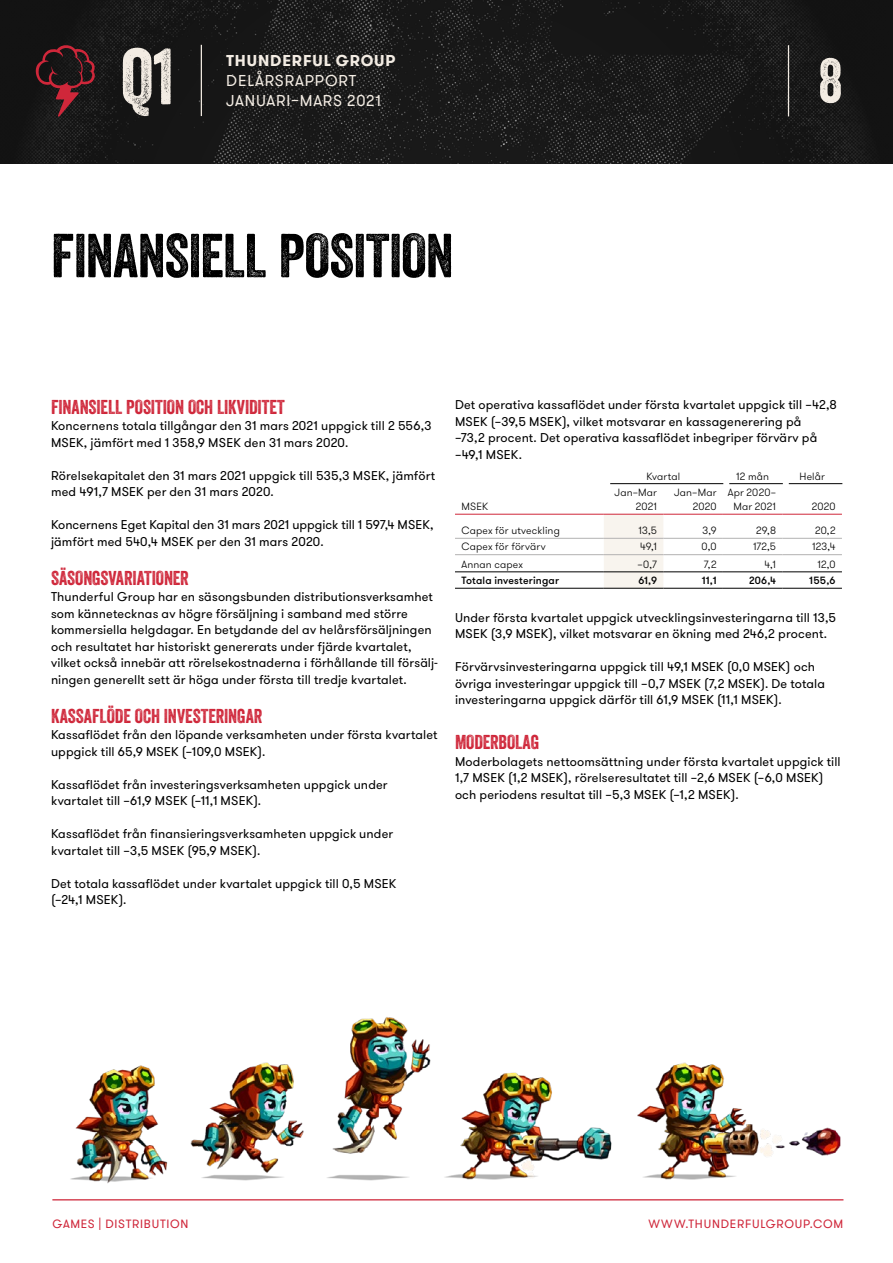
<style>
.page{position:relative;width:893px;height:1263px;background:#fff}
.page>*{position:absolute;margin:0;border:0;box-sizing:border-box;transform-origin:0 0}
.t1{font:76.95px "Veneer";color:#f3ece3}
.t2{font:60.6px "Veneer";color:#f3ece3}
.t3{font:60px "Veneer";letter-spacing:-.015em;color:#000}
.t4{font:19.5px "Veneer";letter-spacing:-.005em;color:#cf273a}
.t5{font:15.75px "GT Walsheim";letter-spacing:.05em;color:#f3ece3}
.t6{font:700 15.75px "GT Walsheim";letter-spacing:.055em;color:#f3ece3}
.t7{font:12.75px/16.5px "GT Walsheim";letter-spacing:.01em;color:#000}
.t8{font:12px "GT Walsheim";letter-spacing:.06em;color:#cf273a}
.t9{font:300 10.5px/13.5px "GT Walsheim";letter-spacing:.015em;color:#000;text-align:right}
.t10{font:500 10.5px "GT Walsheim";letter-spacing:.015em;color:#000}
</style>
<div class="page">
<img style="left:0;top:0;width:893px;height:164px">
<svg style="left:35px;top:44px;width:60px;height:73px;background:#391a1d"></svg>
<hr style="left:201px;top:45px;width:1px;height:71px;background:#f3ece3">
<hr style="left:788px;top:45px;width:1px;height:71px;background:#f3ece3">
<div style="left:604px;top:515px;width:59px;height:73px;background:#f8f4ee"></div>
<hr style="left:455px;top:514px;width:149px;height:1px;background:#cf273a">
<hr style="left:604px;top:514px;width:59px;height:1px;background:#cf273a">
<hr style="left:663px;top:514px;width:60px;height:1px;background:#cf273a">
<hr style="left:723px;top:514px;width:59px;height:1px;background:#cf273a">
<hr style="left:782px;top:514px;width:60px;height:1px;background:#cf273a">
<hr style="left:455px;top:538px;width:149px;height:1px;background:#b3b2b2">
<hr style="left:604px;top:538px;width:59px;height:1px;background:#b3b2b2">
<hr style="left:663px;top:538px;width:60px;height:1px;background:#b3b2b2">
<hr style="left:723px;top:538px;width:59px;height:1px;background:#b3b2b2">
<hr style="left:782px;top:538px;width:60px;height:1px;background:#b3b2b2">
<hr style="left:455px;top:554px;width:149px;height:1px;background:#b3b2b2">
<hr style="left:604px;top:554px;width:59px;height:1px;background:#b3b2b2">
<hr style="left:663px;top:554px;width:60px;height:1px;background:#b3b2b2">
<hr style="left:723px;top:554px;width:59px;height:1px;background:#b3b2b2">
<hr style="left:782px;top:554px;width:60px;height:1px;background:#b3b2b2">
<hr style="left:455px;top:571px;width:149px;height:1px;background:#000">
<hr style="left:604px;top:571px;width:59px;height:1px;background:#000">
<hr style="left:663px;top:571px;width:60px;height:1px;background:#000">
<hr style="left:723px;top:571px;width:59px;height:1px;background:#000">
<hr style="left:782px;top:571px;width:60px;height:1px;background:#000">
<hr style="left:455px;top:588px;width:149px;height:1px;background:#000">
<hr style="left:604px;top:588px;width:59px;height:1px;background:#000">
<hr style="left:663px;top:588px;width:60px;height:1px;background:#000">
<hr style="left:723px;top:588px;width:59px;height:1px;background:#000">
<hr style="left:782px;top:588px;width:60px;height:1px;background:#000">
<hr style="left:610px;top:483px;width:113px;height:1px;background:#000">
<hr style="left:729px;top:483px;width:54px;height:1px;background:#000">
<hr style="left:789px;top:483px;width:53px;height:1px;background:#000">
<img style="left:52px;top:1017px;width:792px;height:184px">
<h1 class="t1" style="left:121px;top:30px;width:55px">Q1</h1>
<p class="t6" style="left:226px;top:50px;width:171px">THUNDERFUL GROUP</p>
<p class="t5" style="left:226px;top:71px;width:131px">DELÅRSRAPPORT</p>
<p class="t5" style="left:226px;top:91px;width:156px">JANUARI–MARS 2021</p>
<h3 class="t3" style="left:51px;top:219px;width:404px">FINANSIELL POSITION</h3>
<h2 class="t2" style="left:819px;top:44px;width:25px">8</h2>
<h3 class="t4" style="left:51px;top:395px;width:235px">FINANSIELL POSITION OCH LIKVIDITET</h3>
<p class="t7" style="left:51px;top:418px;width:382px">Koncernens totala tillgångar den 31 mars 2021 uppgick till 2 556,3<br>MSEK, jämfört med 1 358,9 MSEK den 31 mars 2020.</p>
<p class="t7" style="left:51px;top:467px;width:386px">Rörelsekapitalet den 31 mars 2021 uppgick till 535,3 MSEK, jämfört med 491,7 MSEK per den 31 mars 2020.</p>
<p class="t7" style="left:51px;top:517px;width:384px">Koncernens Eget Kapital den 31 mars 2021 uppgick till 1 597,4 MSEK, jämfört med 540,4 MSEK per den 31 mars 2020.</p>
<h3 class="t4" style="left:51px;top:566px;width:139px">SÄSONGSVARIATIONER</h3>
<p class="t7" style="left:51px;top:589px;width:388px">Thunderful Group har en säsongsbunden distributionsverksamhet som kännetecknas av högre försäljning i samband med större kommersiella helgdagar. En betydande del av helårsförsäljningen och resultatet har historiskt genererats under fjärde kvartalet, vilket också innebär att rörelsekostnaderna i förhållande till försälj&shy;ningen generellt sett är höga under första till tredje kvartalet.</p>
<h3 class="t4" style="left:51px;top:704px;width:213px">KASSAFLÖDE OCH INVESTERINGAR</h3>
<p class="t7" style="left:51px;top:727px;width:388px">Kassaflödet från den löpande verksamheten under första kvartalet uppgick till 65,9 MSEK (–109,0 MSEK).</p>
<p class="t7" style="left:51px;top:776px;width:338px">Kassaflödet från investeringsverksamheten uppgick under kvartalet till –61,9 MSEK (–11,1 MSEK).</p>
<p class="t7" style="left:51px;top:826px;width:344px">Kassaflödet från finansieringsverksamheten uppgick under kvartalet till –3,5 MSEK (95,9 MSEK).</p>
<p class="t7" style="left:51px;top:875px;width:347px">Det totala kassaflödet under kvartalet uppgick till 0,5 MSEK (–24,1 MSEK).</p>
<p class="t7" style="left:455px;top:397px;width:384px">Det operativa kassaflödet under första kvartalet uppgick till –42,8<br>MSEK (–39,5 MSEK), vilket motsvarar en kassagenerering på<br>–73,2 procent. Det operativa kassaflödet inbegriper förvärv på –49,1 MSEK.</p>
<p class="t9" style="left:647px;top:470px;width:35px">Kvartal</p>
<p class="t9" style="left:736px;top:470px;width:34px">12 mån</p>
<p class="t9" style="left:799px;top:470px;width:27px">Helår</p>
<p class="t9" style="left:461px;top:500px;width:28px">MSEK</p>
<p class="t9" style="left:615px;top:486px;width:44px">Jan–Mar<br>2021</p>
<p class="t9" style="left:674px;top:486px;width:44px">Jan–Mar<br>2020</p>
<p class="t9" style="left:728px;top:486px;width:50px;text-align:center">Apr 2020–<br>Mar 2021</p>
<p class="t9" style="left:812px;top:500px;width:25px">2020</p>
<p class="t9" style="left:461px;top:524px;width:100px">Capex för utveckling</p>
<p class="t9" style="left:638px;top:524px;width:20px">13,5</p>
<p class="t9" style="left:702px;top:524px;width:15px">3,9</p>
<p class="t9" style="left:756px;top:524px;width:21px">29,8</p>
<p class="t9" style="left:815px;top:524px;width:22px">20,2</p>
<p class="t9" style="left:461px;top:540px;width:86px">Capex för förvärv</p>
<p class="t9" style="left:640px;top:540px;width:18px">49,1</p>
<p class="t9" style="left:701px;top:540px;width:17px">0,0</p>
<p class="t9" style="left:753px;top:540px;width:24px">172,5</p>
<p class="t9" style="left:812px;top:540px;width:25px">123,4</p>
<p class="t9" style="left:461px;top:557px;width:63px">Annan capex</p>
<p class="t9" style="left:637px;top:557px;width:21px">–0,7</p>
<p class="t9" style="left:704px;top:557px;width:14px">7,2</p>
<p class="t9" style="left:764px;top:557px;width:13px">4,1</p>
<p class="t9" style="left:817px;top:557px;width:20px">12,0</p>
<p class="t10" style="left:461px;top:574px;width:99px">Totala investeringar</p>
<p class="t10" style="left:638px;top:574px;width:20px">61,9</p>
<p class="t10" style="left:702px;top:574px;width:16px">11,1</p>
<p class="t10" style="left:749px;top:574px;width:28px">206,4</p>
<p class="t10" style="left:809px;top:574px;width:28px">155,6</p>
<p class="t7" style="left:455px;top:609px;width:383px">Under första kvartalet uppgick utvecklingsinvesteringarna till 13,5<br>MSEK (3,9 MSEK), vilket motsvarar en ökning med 246,2 procent.</p>
<p class="t7" style="left:455px;top:659px;width:372px">Förvärvsinvesteringarna uppgick till 49,1 MSEK (0,0 MSEK) och övriga investeringar uppgick till –0,7 MSEK (7,2 MSEK). De totala investeringarna uppgick därför till 61,9 MSEK (11,1 MSEK).</p>
<h3 class="t4" style="left:455px;top:730px;width:86px">MODERBOLAG</h3>
<p class="t7" style="left:455px;top:753px;width:387px">Moderbolagets nettoomsättning under första kvartalet uppgick till<br>1,7 MSEK (1,2 MSEK), rörelseresultatet till –2,6 MSEK (–6,0 MSEK) och periodens resultat till –5,3 MSEK (–1,2 MSEK).</p>
<p class="t8" style="left:52px;top:1216px;width:138px">GAMES | DISTRIBUTION</p>
<p class="t8" style="left:649px;top:1216px;width:196px">WWW.THUNDERFULGROUP.COM</p>
</div>
